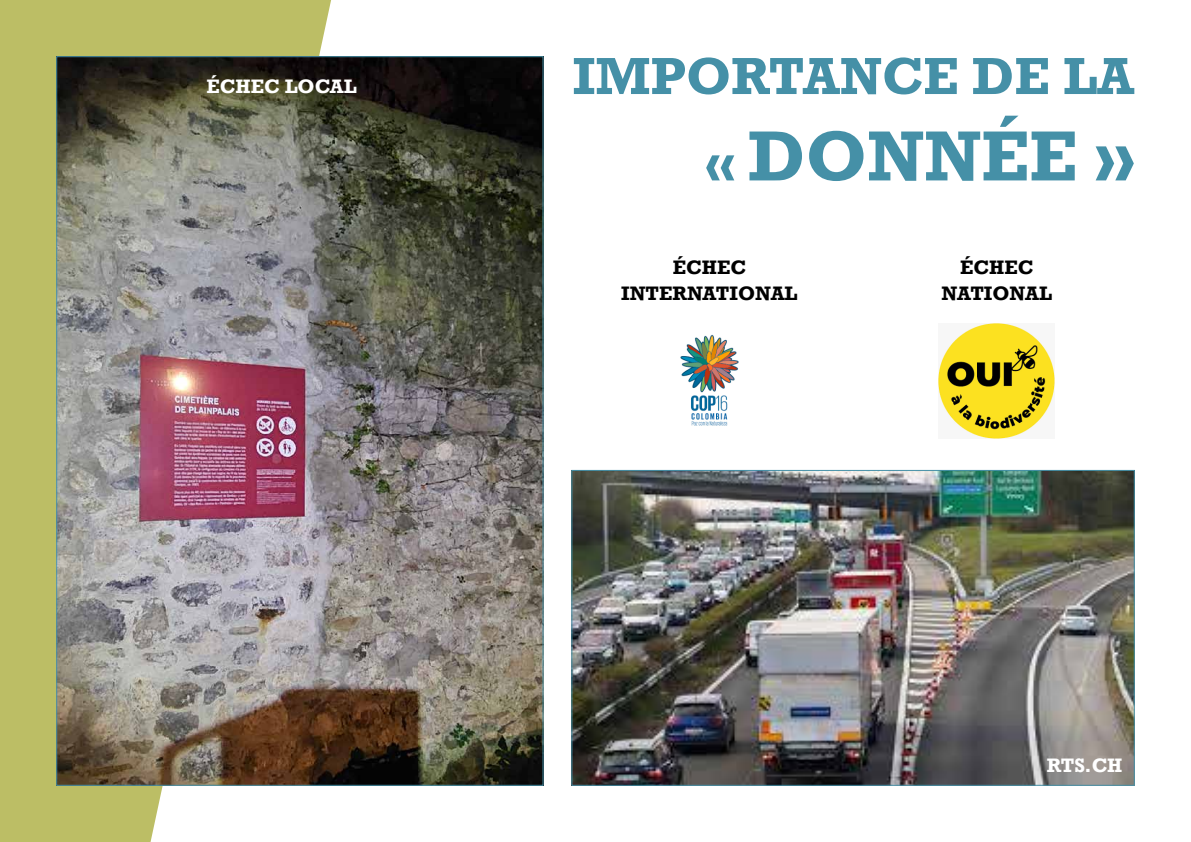
<style>
.page{position:relative;width:1191px;height:842px;background:#fff}
.page>*{position:absolute;margin:0;border:0;box-sizing:border-box;transform-origin:0 0}
.t1{font:700 72px "Rockwell";color:#4590a7}
.t2{font:700 53px "Rockwell";color:#4590a7}
.t3{font:700 20px/26px "Rockwell";color:#000;text-align:center}
.t4{font:700 20px "Rockwell";color:#fff}
.s1{font-size:53px}
</style>
<div class="page">
<svg style="left:0;top:0;width:331px;height:842px;background:#c0c379"></svg>
<img style="left:58px;top:58px;width:483px;height:726px">
<img style="left:573px;top:472px;width:559px;height:312px">
<img style="left:939px;top:323px;width:115px;height:116px">
<img style="left:680px;top:334px;width:59px;height:92px">
<p class="t4" style="left:206px;top:74px;width:152px">ÉCHEC LOCAL</p>
<h2 class="t2" style="left:572px;top:44px;width:563px">IMPORTANCE DE LA</h2>
<h1 class="t1" style="left:706px;top:113px;width:430px"><span class="s1">«</span> DONNÉE »</h1>
<p class="t3" style="left:621px;top:255px;width:178px">ÉCHEC<br>INTERNATIONAL</p>
<p class="t3" style="left:941px;top:255px;width:112px">ÉCHEC<br>NATIONAL</p>
<p class="t4" style="left:1046px;top:753px;width:77px">RTS.CH</p>
</div>
